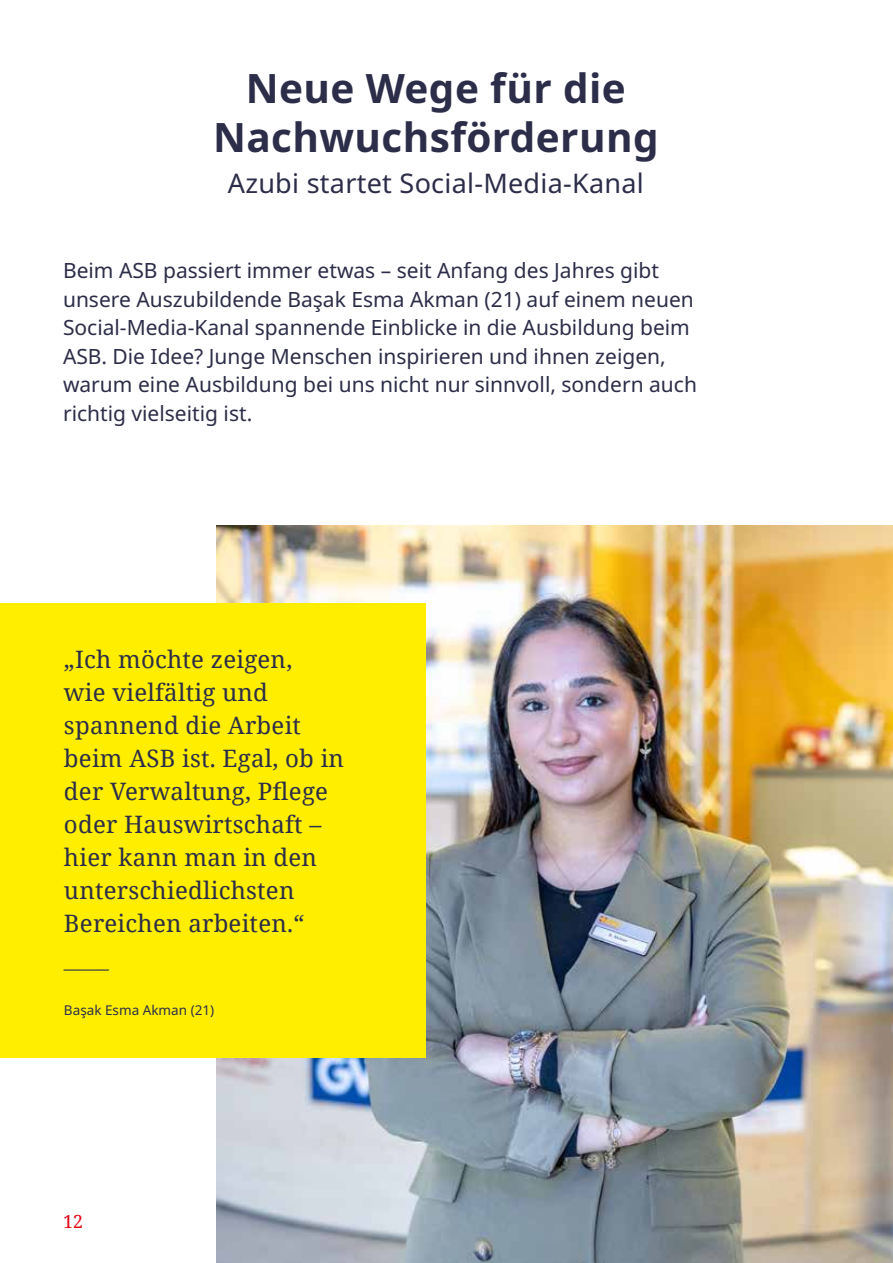
<style>
.page{position:relative;width:893px;height:1263px;background:#fff}
.page>*{position:absolute;margin:0;border:0;box-sizing:border-box;transform-origin:0 0}
.t1{font:700 40.5px/49.5px "Noto Sans";letter-spacing:.01em;color:#2c2d48;text-align:center}
.t2{font:27px "Noto Sans";letter-spacing:.01em;color:#2c2d48}
.t3{font:24px/33px "Noto Serif";letter-spacing:.01em;color:#2c2d48}
.t4{font:21px/28.5px "Noto Sans";color:#2c2d48}
.t5{font:18px "Noto Serif";color:#e30613}
.t6{font:700 15px "Noto Serif";color:#2c2d48}
.t7{font:13.5px "Noto Sans";color:#2c2d48}
</style>
<div class="page">
<img style="left:217px;top:526px;width:676px;height:737px">
<div style="left:0;top:603px;width:425px;height:455px;background:#fe0"></div>
<h1 class="t1" style="left:213px;top:64px;width:447px">Neue Wege für die<br>Nachwuchsförderung</h1>
<p class="t2" style="left:228px;top:164px;width:417px">Azubi startet Social-Media-Kanal</p>
<p class="t4" style="left:63px;top:257px;width:635px">Beim ASB passiert immer etwas – seit Anfang des Jahres gibt unsere Auszubildende Başak Esma Akman (21) auf einem neuen Social-Media-Kanal spannende Einblicke in die Ausbildung beim ASB. Die Idee? Junge Menschen inspirieren und ihnen zeigen, warum eine Ausbildung bei uns nicht nur sinnvoll, sondern auch richtig vielseitig ist.</p>
<p class="t3" style="left:64px;top:642px;width:282px">„Ich möchte zeigen,<br>wie vielfältig und spannend die Arbeit beim ASB ist. Egal, ob in der Verwaltung, Pflege oder Hauswirtschaft – hier kann man in den unterschiedlichsten<br>Bereichen arbeiten.“</p>
<p class="t6" style="left:64px;top:958px;width:46px">—––––</p>
<p class="t7" style="left:64px;top:1000px;width:152px">Başak Esma Akman (21)</p>
<p class="t5" style="left:63px;top:1209px;width:22px">12</p>
</div>
